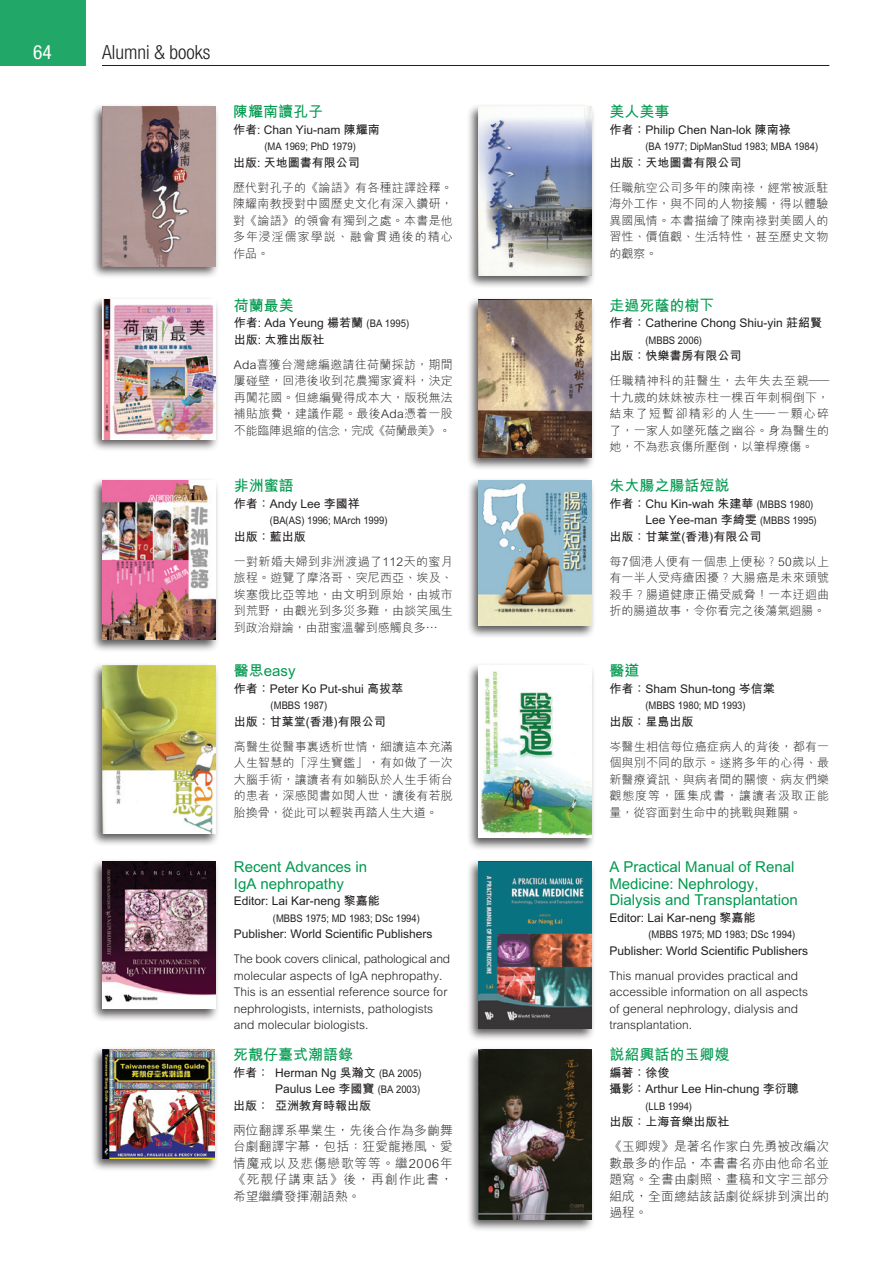
<style>
.page{position:relative;width:893px;height:1263px;background:#fff}
.page>*{position:absolute;margin:0;border:0;box-sizing:border-box;transform-origin:0 0}
.t1{font:300 condensed 19.5px "Helvetica Neue LT Std";color:#231f20}
.t2{font:condensed 19.5px "Helvetica Neue LT Std";color:#fff}
.t3{font:700 15px/16.5px "M Hei HK";color:#00994e}
.t4{font:300 12.75px/16.5px "M Hei HK";letter-spacing:.015em;color:#231f20;text-align:justify}
.t5{font:300 12px/16.5px "M Hei HK";color:#231f20;text-align:justify}
.t6{font:700 12px/16.5px "M Hei HK";color:#231f20}
.t7{font:300 12px/16.5px "M Hei HK";color:#231f20;scale:.9 1}
.t8{font:700 10.5px "M Hei HK";color:#231f20;scale:.9 1}
.s1{font-size:10.5px}
</style>
<div class="page">
<div style="left:466px;top:477px;width:130px;height:161px;background:#231f20;opacity:.75"></div>
<img style="left:478px;top:480px;width:114px;height:145px">
<div style="left:466px;top:103px;width:130px;height:186px;background:#231f20;opacity:.75"></div>
<img style="left:478px;top:106px;width:114px;height:170px">
<div style="left:90px;top:103px;width:129px;height:176px;background:#231f20;opacity:.75"></div>
<img style="left:102px;top:106px;width:113px;height:160px">
<div style="left:466px;top:297px;width:130px;height:173px;background:#231f20;opacity:.75"></div>
<img style="left:478px;top:300px;width:114px;height:157px">
<div style="left:466px;top:662px;width:130px;height:189px;background:#231f20;opacity:.75"></div>
<img style="left:478px;top:666px;width:114px;height:172px">
<div style="left:90px;top:662px;width:129px;height:185px;background:#231f20;opacity:.75"></div>
<img style="left:102px;top:666px;width:113px;height:168px">
<div style="left:90px;top:297px;width:129px;height:155px;background:#231f20;opacity:.75"></div>
<img style="left:102px;top:300px;width:113px;height:139px">
<div style="left:466px;top:1046px;width:129px;height:186px;background:#231f20;opacity:.75"></div>
<img style="left:478px;top:1049px;width:113px;height:170px">
<div style="left:90px;top:477px;width:129px;height:176px;background:#231f20;opacity:.75"></div>
<img style="left:102px;top:480px;width:113px;height:160px">
<div style="left:90px;top:858px;width:129px;height:164px;background:#231f20;opacity:.75"></div>
<img style="left:102px;top:861px;width:113px;height:148px">
<div style="left:466px;top:858px;width:130px;height:183px;background:#231f20;opacity:.75"></div>
<img style="left:478px;top:861px;width:114px;height:167px">
<div style="left:90px;top:1046px;width:129px;height:126px;background:#231f20;opacity:.75"></div>
<img style="left:102px;top:1049px;width:113px;height:110px">
<div style="left:0;top:0;width:85px;height:66px;background:#21a868"></div>
<hr style="left:102px;top:65px;width:727px;height:1px;background:#231f20">
<p class="t2" style="left:33px;top:41px;width:20px">64</p>
<p class="t1" style="left:102px;top:41px;width:110px">Alumni &amp; books</p>
<p class="t3" style="left:233px;top:102px;width:91px">陳耀南讀孔子</p>
<p class="t6" style="left:233px;top:120px;width:148px">作者: Chan Yiu-nam 陳耀南</p>
<p class="t8" style="left:264px;top:139px;width:103px">(MA 1969; PhD 1979)</p>
<p class="t6" style="left:233px;top:153px;width:128px">出版: 天地圖書有限公司</p>
<p class="t5" style="left:233px;top:178px;width:221px">歷代對孔子的《論語》有各種註譯詮釋。陳耀南教授對中國歷史文化有深入鑽研，對《論語》的領會有獨到之處。本書是他多年浸淫儒家學說、融會貫通後的精心作品。</p>
<p class="t3" style="left:234px;top:296px;width:61px">荷蘭最美</p>
<p class="t6" style="left:234px;top:313px;width:177px">作者: Ada Yeung 楊若蘭 <span class="s1">(BA 1995)</span>出版: 太雅出版社</p>
<p class="t5" style="left:234px;top:355px;width:221px">Ada喜獲台灣總編邀請往荷蘭採訪，期間屢碰壁，回港後收到花農獨家資料，決定再闖花國。但總編覺得成本大，版稅無法補貼旅費，建議作罷。最後Ada憑着一股不能臨陣退縮的信念，完成《荷蘭最美》。</p>
<p class="t3" style="left:234px;top:476px;width:61px">非洲蜜語</p>
<p class="t6" style="left:234px;top:494px;width:128px">作者：Andy Lee 李國祥</p>
<p class="t8" style="left:270px;top:513px;width:132px">(BA(AS) 1996; MArch 1999)</p>
<p class="t6" style="left:234px;top:527px;width:73px">出版：藍出版</p>
<p class="t5" style="left:234px;top:553px;width:221px">一對新婚夫婦到非洲渡過了112天的蜜月旅程。遊覽了摩洛哥、突尼西亞、埃及、埃塞俄比亞等地，由文明到原始，由城市到荒野，由觀光到多災多難，由談笑風生到政治辯論，由甜蜜溫馨到感觸良多…</p>
<p class="t3" style="left:234px;top:661px;width:63px">醫思easy</p>
<p class="t6" style="left:234px;top:679px;width:171px">作者：Peter Ko Put-shui 高拔萃</p>
<p class="t8" style="left:271px;top:698px;width:65px">(MBBS 1987)</p>
<p class="t6" style="left:234px;top:712px;width:153px">出版：甘葉堂(香港)有限公司</p>
<p class="t5" style="left:234px;top:738px;width:221px">高醫生從醫事裏透析世情，細讀這本充滿人生智慧的「浮生寶鑑」，有如做了一次大腦手術，讓讀者有如躺臥於人生手術台的患者，深感閱書如閱人世，讀後有若脫胎換骨，從此可以輕裝再踏人生大道。</p>
<p class="t3" style="left:234px;top:857px;width:135px">Recent Advances in<br>IgA nephropathy</p>
<p class="t6" style="left:234px;top:891px;width:148px">Editor: Lai Kar-neng 黎嘉能</p>
<p class="t8" style="left:273px;top:910px;width:165px">(MBBS 1975; MD 1983; DSc 1994)</p>
<p class="t6" style="left:234px;top:924px;width:200px">Publisher: World Scientific Publishers</p>
<p class="t7" style="left:234px;top:950px;width:242px">The book covers clinical, pathological and molecular aspects of IgA nephropathy.<br>This is an essential reference source for nephrologists, internists, pathologists and molecular biologists.</p>
<p class="t3" style="left:233px;top:1045px;width:121px">死靚仔臺式潮語錄</p>
<p class="t6" style="left:233px;top:1063px;width:190px">作者： Herman Ng 吳瀚文 <span class="s1">(BA 2005)</span></p>
<p class="t6" style="left:275px;top:1079px;width:147px">Paulus Lee 李國寶 <span class="s1">(BA 2003)</span></p>
<p class="t6" style="left:233px;top:1096px;width:139px">出版：亞洲教育時報出版</p>
<p class="t4" style="left:233px;top:1121px;width:221px">兩位翻譯系畢業生，先後合作為多齣舞台劇翻譯字幕，包括：狂愛龍捲風、愛情魔戒以及悲傷戀歌等等。繼2006年《死靚仔講東話》後，再創作此書，希望繼續發揮潮語熱。</p>
<p class="t3" style="left:609px;top:102px;width:61px">美人美事</p>
<p class="t6" style="left:609px;top:120px;width:183px">作者：Philip Chen Nan-lok 陳南祿</p>
<p class="t8" style="left:645px;top:139px;width:194px">(BA 1977; DipManStud 1983; MBA 1984)</p>
<p class="t6" style="left:609px;top:153px;width:133px">出版：天地圖書有限公司</p>
<p class="t5" style="left:609px;top:178px;width:221px">任職航空公司多年的陳南祿，經常被派駐海外工作，與不同的人物接觸，得以體驗異國風情。本書描繪了陳南祿對美國人的習性、價值觀、生活特性，甚至歷史文物的觀察。</p>
<p class="t3" style="left:609px;top:296px;width:106px">走過死蔭的樹下</p>
<p class="t6" style="left:609px;top:313px;width:214px">作者：Catherine Chong Shiu-yin 莊紹賢</p>
<p class="t8" style="left:645px;top:332px;width:65px">(MBBS 2006)</p>
<p class="t6" style="left:609px;top:346px;width:133px">出版：快樂書房有限公司</p>
<p class="t5" style="left:609px;top:372px;width:221px">任職精神科的莊醫生，去年失去至親─十九歲的妹妹被赤柱一棵百年刺桐倒下，結束了短暫卻精彩的人生─一顆心碎了，一家人如墜死蔭之幽谷。身為醫生的她，不為悲哀傷所壓倒，以筆桿療傷。</p>
<p class="t3" style="left:609px;top:476px;width:121px">朱大腸之腸話短說</p>
<p class="t6" style="left:609px;top:494px;width:206px">作者：Chu Kin-wah 朱建華 <span class="s1">(MBBS 1980)</span></p>
<p class="t6" style="left:645px;top:511px;width:173px">Lee Yee-man 李綺雯 <span class="s1">(MBBS 1995)</span></p>
<p class="t6" style="left:609px;top:527px;width:153px">出版：甘葉堂(香港)有限公司</p>
<p class="t5" style="left:609px;top:553px;width:221px">每7個港人便有一個患上便秘？50歲以上有一半人受痔瘡困擾？大腸癌是未來頭號殺手？腸道健康正備受威脅！一本迂迴曲折的腸道故事，令你看完之後蕩氣迴腸。</p>
<p class="t3" style="left:609px;top:661px;width:31px">醫道</p>
<p class="t6" style="left:609px;top:679px;width:167px">作者：Sham Shun-tong 岑信棠</p>
<p class="t8" style="left:645px;top:698px;width:113px">(MBBS 1980; MD 1993)</p>
<p class="t6" style="left:609px;top:712px;width:85px">出版：星島出版</p>
<p class="t5" style="left:609px;top:738px;width:221px">岑醫生相信每位癌症病人的背後，都有一個與別不同的啟示。遂將多年的心得、最新醫療資訊、與病者間的關懷、病友們樂觀態度等，匯集成書，讓讀者汲取正能量，從容面對生命中的挑戰與難關。</p>
<p class="t3" style="left:609px;top:857px;width:190px">A Practical Manual of Renal<br>Medicine: Nephrology,<br>Dialysis and Transplantation</p>
<p class="t6" style="left:609px;top:908px;width:148px">Editor: Lai Kar-neng 黎嘉能</p>
<p class="t8" style="left:648px;top:926px;width:165px">(MBBS 1975; MD 1983; DSc 1994)</p>
<p class="t6" style="left:609px;top:941px;width:200px">Publisher: World Scientific Publishers</p>
<p class="t5" style="left:609px;top:966px;width:200px;text-align:left">This manual provides practical and accessible information on all aspects of general nephrology, dialysis and transplantation.</p>
<p class="t3" style="left:609px;top:1045px;width:121px">說紹興話的玉卿嫂</p>
<p class="t6" style="left:609px;top:1063px;width:191px">編著：徐俊<br>攝影：Arthur Lee Hin-chung 李衍聰</p>
<p class="t8" style="left:645px;top:1098px;width:53px">(LLB 1994)</p>
<p class="t6" style="left:609px;top:1112px;width:121px">出版：上海音樂出版社</p>
<p class="t4" style="left:609px;top:1138px;width:221px">《玉卿嫂》是著名作家白先勇被改編次數最多的作品，本書書名亦由他命名並題寫。全書由劇照、畫稿和文字三部分組成，全面總結該話劇從綵排到演出的過程。</p>
</div>
